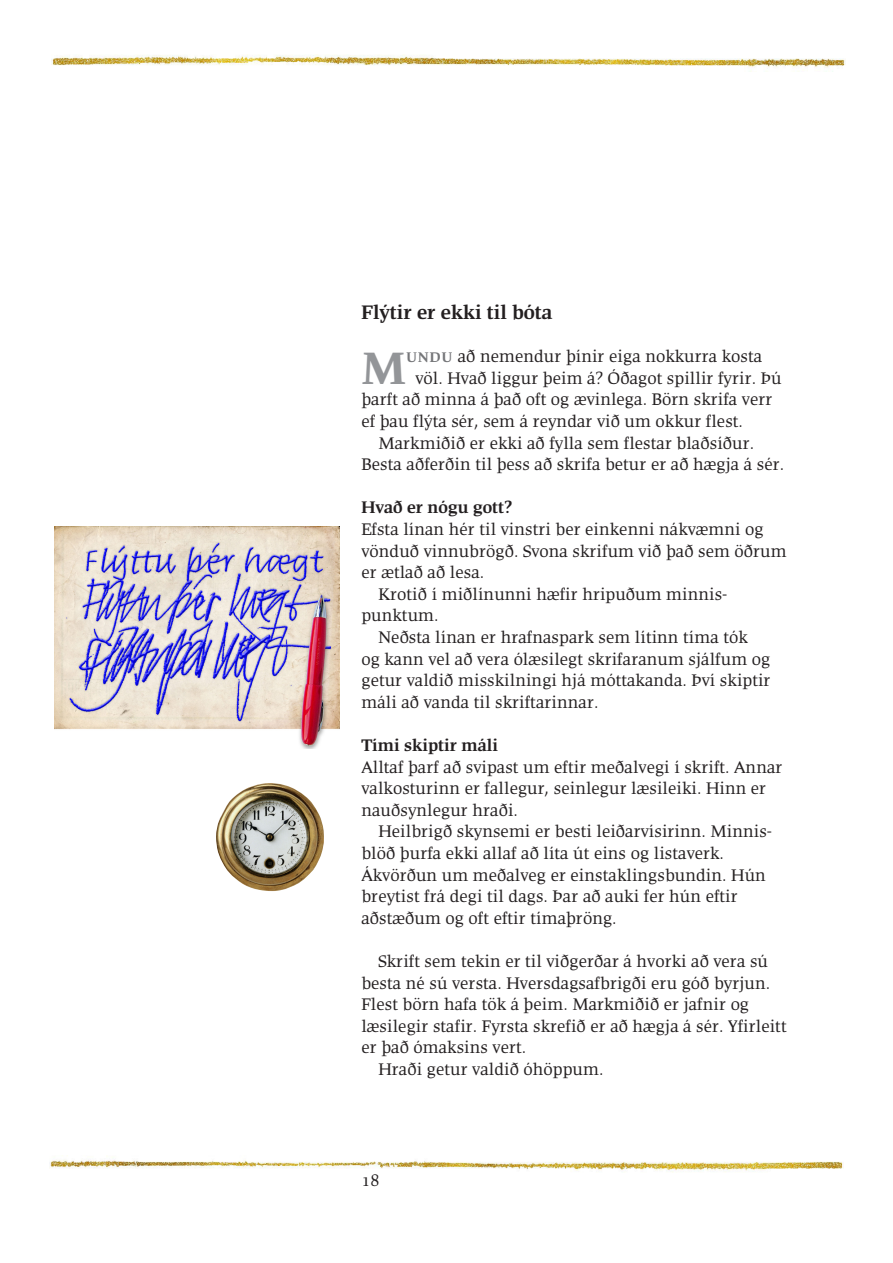
<style>
.page{position:relative;width:893px;height:1263px;background:#fff}
.page>*{position:absolute;margin:0;border:0;box-sizing:border-box;transform-origin:0 0}
.t1{font:700 48.75px "Briem Anvil";color:#939598}
.t2{font:700 21px "Briem Anvil";color:#231f20}
.t3{font:18px/21.6px "Briem Anvil";color:#231f20}
.t4{font:700 18px "Briem Anvil";color:#231f20}
.s1{font-weight:700;font-size:15px;color:#757679}
</style>
<div class="page">
<img style="left:50px;top:1160px;width:793px;height:12px">
<img style="left:52px;top:55px;width:793px;height:15px">
<img style="left:216px;top:783px;width:108px;height:108px">
<img style="left:54px;top:526px;width:285px;height:223px">
<p class="t2" style="left:361px;top:301px;width:193px">Flýtir er ekki til bóta</p>
<p class="t1" style="left:361px;top:342px;width:46px">M</p>
<p class="t3" style="left:406px;top:346px;width:357px"><span class="s1">UNDU</span> að nemendur þínir eiga nokkurra kosta</p>
<p class="t3" style="left:415px;top:367px;width:368px">völ. Hvað liggur þeim á? Óðagot spillir fyrir. Þú</p>
<p class="t3" style="left:361px;top:389px;width:413px">þarft að minna á það oft og ævinlega. Börn skrifa verr</p>
<p class="t3" style="left:361px;top:410px;width:383px">ef þau flýta sér, sem á reyndar við um okkur flest.</p>
<p class="t3" style="left:361px;top:432px;width:424px;text-indent:17px">Markmiðið er ekki að fylla sem flestar blaðsíður.<br>Besta aðferðin til þess að skrifa betur er að hægja á sér.</p>
<p class="t4" style="left:361px;top:498px;width:152px">Hvað er nógu gott?</p>
<p class="t3" style="left:361px;top:518px;width:427px">Efsta línan hér til vinstri ber einkenni nákvæmni og vönduð vinnubrögð. Svona skrifum við það sem öðrum er ætlað að lesa.</p>
<p class="t3" style="left:361px;top:583px;width:367px;text-indent:17px">Krotið í miðlínunni hæfir hripuðum minnis&shy;punktum.</p>
<p class="t3" style="left:361px;top:626px;width:411px;text-indent:17px">Neðsta línan er hrafnaspark sem lítinn tíma tók og kann vel að vera ólæsilegt skrifaranum sjálfum og getur valdið misskilningi hjá móttakanda. Því skiptir máli að vanda til skriftarinnar.</p>
<p class="t4" style="left:361px;top:735px;width:138px">Tími skiptir máli</p>
<p class="t3" style="left:361px;top:756px;width:423px">Alltaf þarf að svipast um eftir meðalvegi í skrift. Annar valkosturinn er fallegur, seinlegur læsileiki. Hinn er nauðsynlegur hraði.</p>
<p class="t3" style="left:361px;top:821px;width:412px;text-indent:17px">Heilbrigð skynsemi er besti leiðarvísirinn. Minnis&shy;blöð þurfa ekki allaf að líta út eins og listaverk.<br>Ákvörðun um meðalveg er einstaklingsbundin. Hún breytist frá degi til dags. Þar að auki fer hún eftir aðstæðum og oft eftir tímaþröng.</p>
<p class="t3" style="left:361px;top:950px;width:427px;text-indent:17px">Skrift sem tekin er til viðgerðar á hvorki að vera sú besta né sú versta. Hversdagsafbrigði eru góð byrjun.<br>Flest börn hafa tök á þeim. Markmiðið er jafnir og læsilegir stafir. Fyrsta skrefið er að hægja á sér. Yfirleitt er það ómaksins vert.</p>
<p class="t3" style="left:378px;top:1058px;width:227px">Hraði getur valdið óhöppum.</p>
<p class="t3" style="left:361px;top:1170px;width:19px">18</p>
</div>
